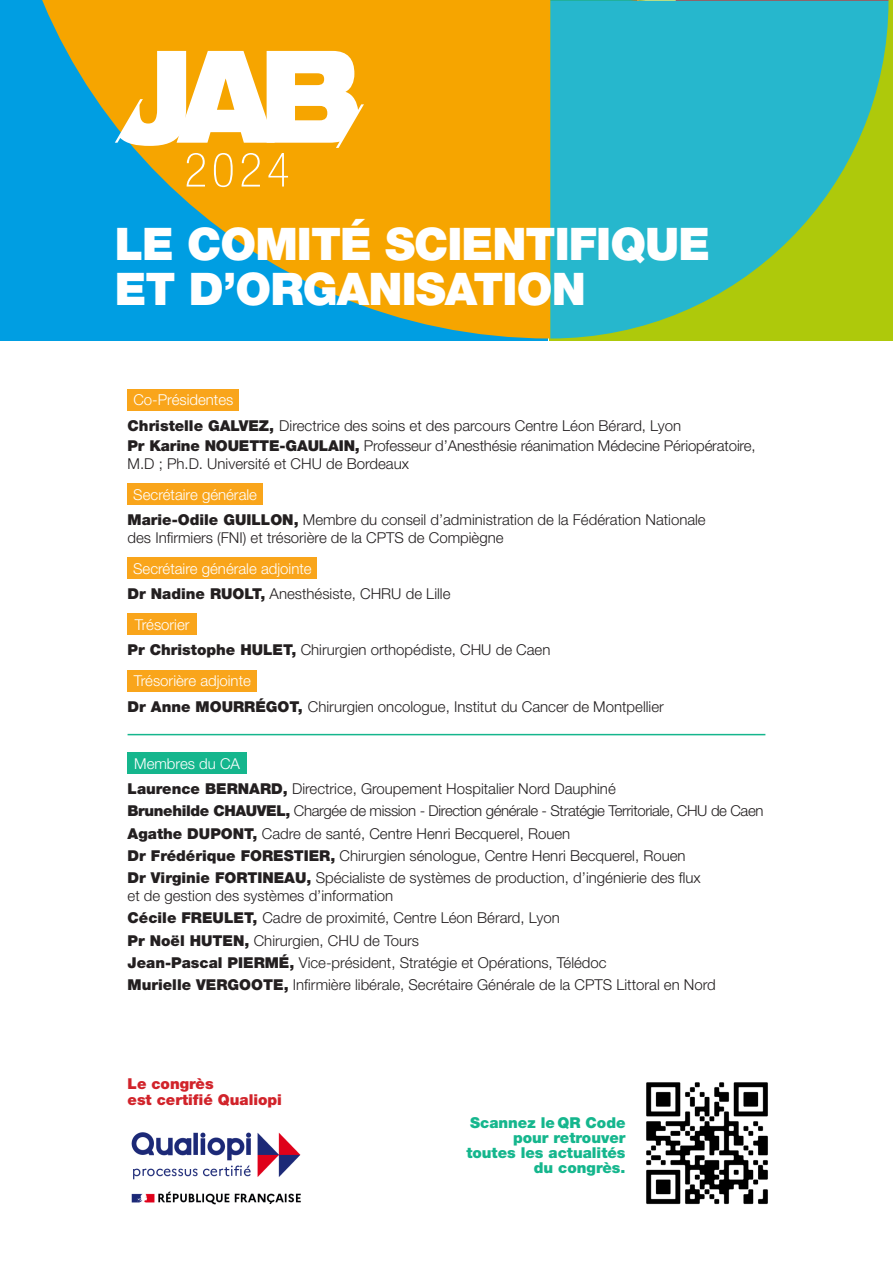
<style>
.page{position:relative;width:893px;height:1263px;background:#fff}
.page>*{position:absolute;margin:0;border:0;box-sizing:border-box;transform-origin:0 0}
.t1{font:900 45px/45px "Helvetica Neue LT Std";letter-spacing:-.02em;color:#fff}
.t2{font:300 15px/22.2px "Helvetica Neue LT Std";color:#231f20}
.t3{font:300 15px/25.7px "Helvetica Neue LT Std";color:#fff}
.t4{font:900 15px/15px "Helvetica Neue LT Std";color:#15b68d;text-align:right}
.t5{font:900 15px/16.5px "Helvetica Neue LT Std";color:#d1232a}
.s1{color:#fff}
.s2{font-weight:900}
.s3{font-weight:900;color:#231f20}
.s4{color:#231f20}
</style>
<div class="page">
<div style="left:549px;top:0;width:344px;height:340px;background:#aec90b"></div>
<hr style="left:550px;top:0;width:87px;height:1px;background:#20ad83">
<svg style="left:0;top:0;width:550px;height:338px;background:#94a259"></svg>
<svg style="left:550px;top:1px;width:338px;height:337px;fill:#26b7cd"></svg>
<svg style="left:551px;top:0;width:337px;height:1px"></svg>
<svg style="left:115px;top:51px;width:249px;height:136px"></svg>
<div style="left:128px;top:389px;width:111px;height:22px;background:#f9a51b"></div>
<div style="left:128px;top:483px;width:135px;height:22px;background:#f9a51b"></div>
<div style="left:128px;top:557px;width:189px;height:22px;background:#f9a51b"></div>
<div style="left:128px;top:614px;width:69px;height:21px;background:#f9a51b"></div>
<div style="left:128px;top:670px;width:129px;height:21px;background:#f9a51b"></div>
<div style="left:128px;top:752px;width:119px;height:22px;background:#15b68d"></div>
<hr style="left:128px;top:734px;width:637px;height:1px;background:#15b68d">
<img style="left:131px;top:1132px;width:170px;height:73px">
<img style="left:646px;top:1082px;width:122px;height:123px">
<h1 class="t1" style="left:115px;top:221px;width:597px">LE COMITÉ SCIENTIFIQUE<br>ET D’ORGANISATION</h1>
<p class="t2" style="left:128px;top:387px;width:555px;line-height:25.7px;text-indent:6px"><span class="s1">Co-Présidentes<br></span><span class="s2">Christelle GALVEZ,</span> Directrice des soins et des parcours Centre Léon Bérard, Lyon</p>
<p class="t2" style="left:128px;top:436px;width:630px;line-height:18px"><span class="s2">Pr Karine NOUETTE-GAULAIN,</span> Professeur d’Anesthésie réanimation Médecine Périopératoire,<br>M.D ; Ph.D. Université et CHU de Bordeaux</p>
<p class="t2" style="left:128px;top:481px;width:580px;line-height:25.7px;text-indent:6px"><span class="s1">Secrétaire générale<br></span><span class="s2">Marie-Odile GUILLON,</span> Membre du conseil d’administration de la Fédération Nationale</p>
<p class="t2" style="left:128px;top:526px;width:377px">des Infirmiers (FNI) et trésorière de la CPTS de Compiègne</p>
<p class="t3" style="left:128px;top:555px;width:324px;text-indent:6px">Secrétaire générale adjointe<br><span class="s3">Dr Nadine RUOLT,</span> <span class="s4">Anesthésiste, CHRU de Lille</span></p>
<p class="t2" style="left:128px;top:611px;width:424px;line-height:25.7px;text-indent:7px"><span class="s1">Trésorier<br></span><span class="s2">Pr Christophe HULET,</span> Chirurgien orthopédiste, CHU de Caen</p>
<p class="t2" style="left:128px;top:667px;width:538px;line-height:25.7px;text-indent:6px"><span class="s1">Trésorière adjointe<br></span><span class="s2">Dr Anne MOURRÉGOT,</span> Chirurgien oncologue, Institut du Cancer de Montpellier</p>
<p class="t2" style="left:128px;top:750px;width:490px;line-height:25.7px;text-indent:7px"><span class="s1">Membres du CA<br></span><span class="s2">Laurence BERNARD,</span> Directrice, Groupement Hospitalier Nord Dauphiné</p>
<p class="t2" style="left:128px;top:800px;width:637px"><span class="s2">Brunehilde CHAUVEL,</span> Chargée de mission - Direction générale - Stratégie Territoriale, CHU de Caen <span class="s2">Agathe DUPONT,</span> Cadre de santé, Centre Henri Becquerel, Rouen<br><span class="s2">Dr Frédérique FORESTIER,</span> Chirurgien sénologue, Centre Henri Becquerel, Rouen<br><span class="s2">Dr Virginie FORTINEAU,</span> Spécialiste de systèmes de production, d’ingénierie des flux</p>
<p class="t2" style="left:128px;top:884px;width:590px">et de gestion des systèmes d’information<br><span class="s2">Cécile FREULET,</span> Cadre de proximité, Centre Léon Bérard, Lyon<br><span class="s2">Pr Noël HUTEN,</span> Chirurgien, CHU de Tours<br><span class="s2">Jean-Pascal PIERMÉ,</span> Vice-président, Stratégie et Opérations, Télédoc<br><span class="s2">Murielle VERGOOTE,</span> Infirmière libérale, Secrétaire Générale de la CPTS Littoral en Nord</p>
<p class="t5" style="left:128px;top:1075px;width:156px">Le congrès<br>est certifié Qualiopi</p>
<p class="t4" style="left:466px;top:1115px;width:161px">Scannez le QR Code pour retrouver toutes les actualités du congrès.</p>
</div>
